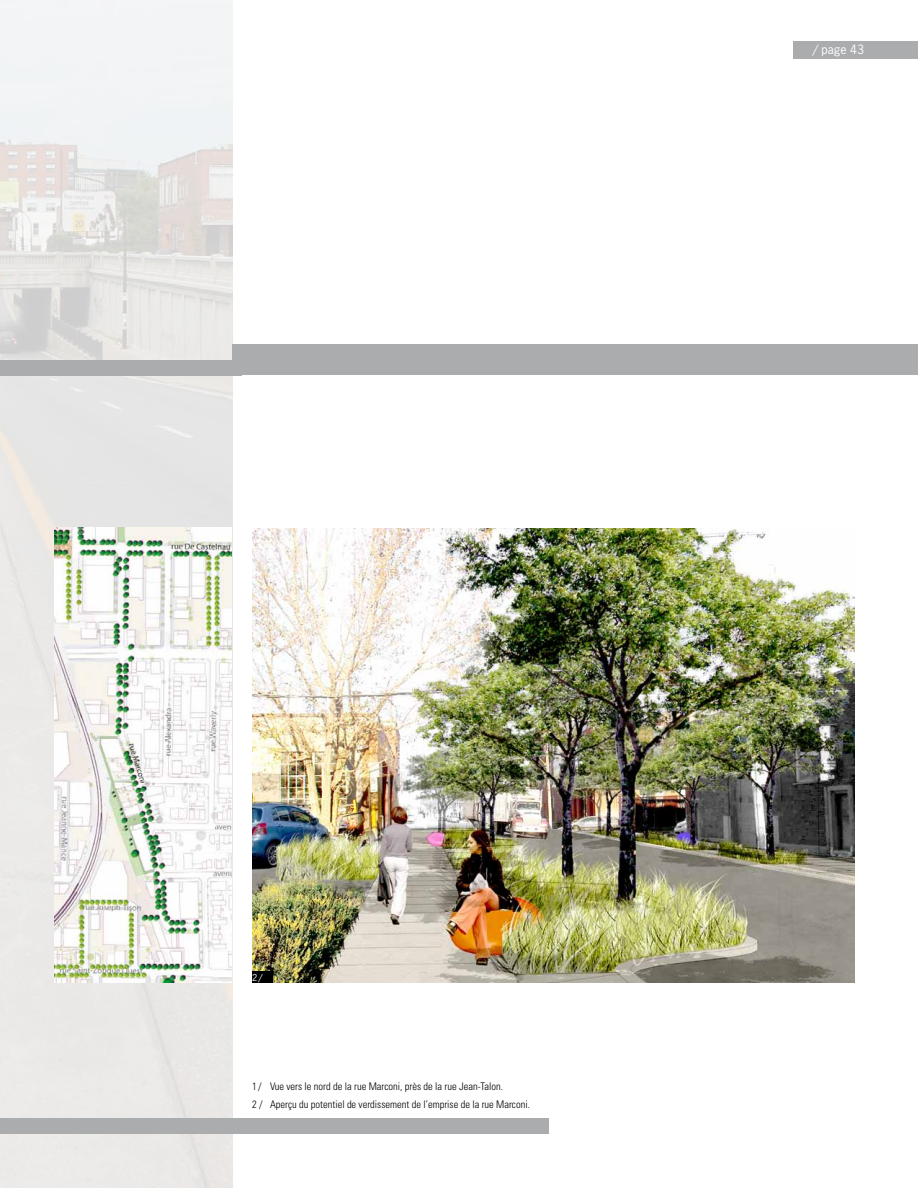
<style>
.page{position:relative;width:918px;height:1188px;background:#fff}
.page>*{position:absolute;margin:0;border:0;box-sizing:border-box;transform-origin:0 0}
.t1{font:12px "News Gothic Std";color:#fff}
.t2{font:300 condensed 10.5px/17.4px "Univers LT Std";color:#000}
.t3{font:9px "News Gothic Std";color:#fff}
</style>
<div class="page">
<img style="left:252px;top:529px;width:602px;height:453px">
<img style="left:0;top:0;width:232px;height:1188px">
<img style="left:54px;top:527px;width:178px;height:455px">
<div style="left:0;top:1119px;width:548px;height:15px;background:#abacae"></div>
<div style="left:232px;top:345px;width:686px;height:30px;background:#abacae"></div>
<div style="left:0;top:360px;width:242px;height:15px;background:#abacae"></div>
<div style="left:793px;top:42px;width:125px;height:17px;background:#abacae"></div>
<div style="left:252px;top:971px;width:20px;height:11px;background:#000"></div>
<p class="t1" style="left:813px;top:42px;width:53px">/ page 43</p>
<p class="t3" style="left:252px;top:971px;width:12px">2/</p>
<p class="t2" style="left:252px;top:1078px;width:280px">1 / Vue vers le nord de la rue Marconi, près de la rue Jean-Talon.<br>2 / Aperçu du potentiel de verdissement de l’emprise de la rue Marconi.</p>
</div>
